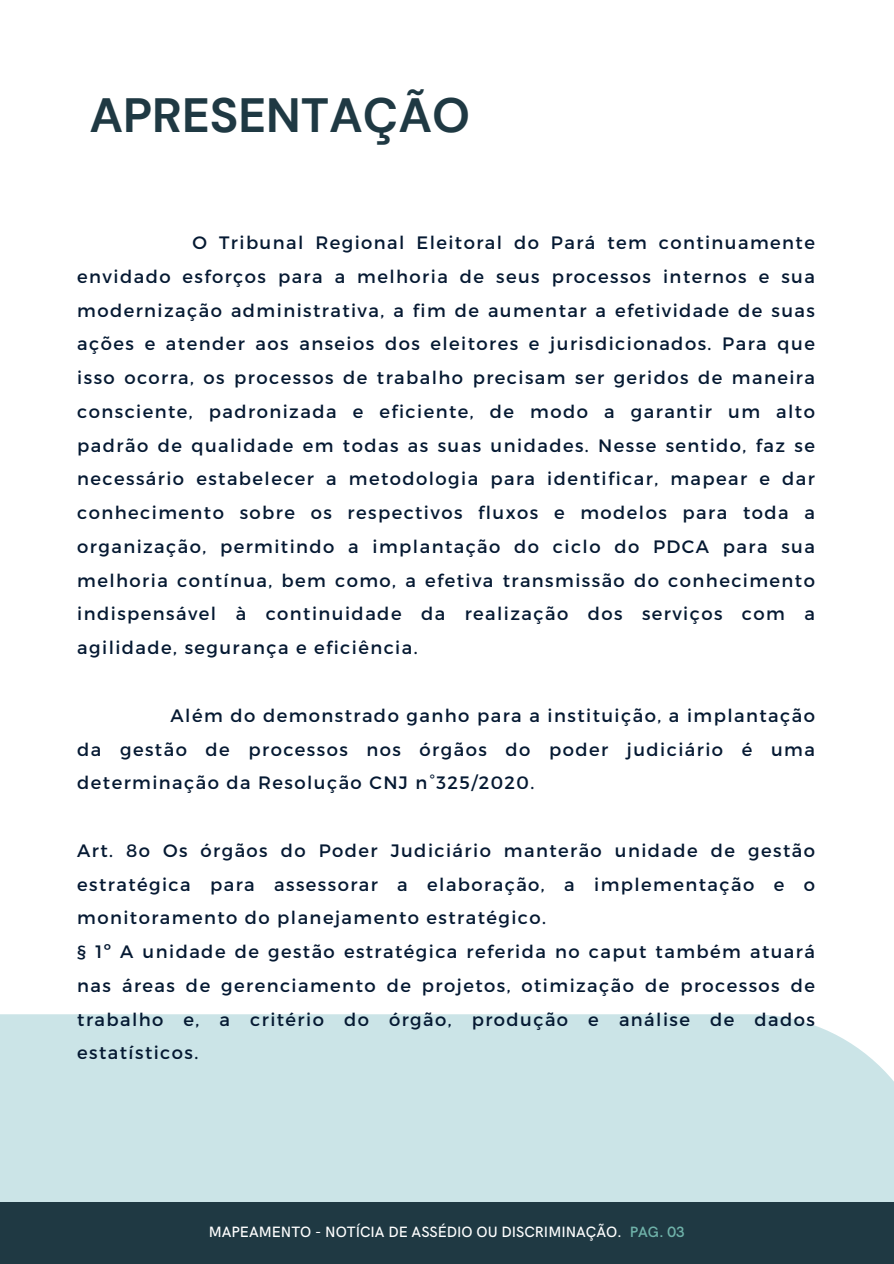
<style>
.page{position:relative;width:894px;height:1264px;background:#fff}
.page>*{position:absolute;margin:0;border:0;box-sizing:border-box;transform-origin:0 0}
.t1{font:700 48px "DM Sans";color:#1f3943}
.t2{font:18px/33.8px "Montserrat";letter-spacing:.08em;color:#051932;text-align:justify}
.t3{font:500 15px "HK Grotesk";color:#fff}
.t4{font:600 15px "HK Grotesk";color:#6fb2a9}
</style>
<div class="page">
<div style="left:0;top:1014px;width:893px;height:249px;background:#cbe4e7"></div>
<div style="left:0;top:1202px;width:893px;height:61px;background:#1f3943"></div>
<h2 class="t1" style="left:89px;top:85px;width:382px">APRESENTAÇÃO</h2>
<h2 class="t2" style="left:77px;top:225px;width:739px;text-indent:115px">O Tribunal Regional Eleitoral do Pará tem continuamente envidado esforços para a melhoria de seus processos internos e sua modernização administrativa, a fim de aumentar a efetividade de suas ações e atender aos anseios dos eleitores e jurisdicionados. Para que isso ocorra, os processos de trabalho precisam ser geridos de maneira consciente, padronizada e eficiente, de modo a garantir um alto padrão de qualidade em todas as suas unidades. Nesse sentido, faz se necessário estabelecer a metodologia para identificar, mapear e dar conhecimento sobre os respectivos fluxos e modelos para toda a organização, permitindo a implantação do ciclo do PDCA para sua melhoria contínua, bem como, a efetiva transmissão do conhecimento indispensável à continuidade da realização dos serviços com a agilidade, segurança e eficiência.</h2>
<p class="t2" style="left:77px;top:697px;width:739px;text-indent:93px">Além do demonstrado ganho para a instituição, a implantação da gestão de processos nos órgãos do poder judiciário é uma determinação da Resolução CNJ n°325/2020.</p>
<p class="t2" style="left:77px;top:832px;width:739px;text-align:left">Art. 8o Os órgãos do Poder Judiciário manterão unidade de gestão estratégica para assessorar a elaboração, a implementação e o monitoramento do planejamento estratégico.<br>§ 1º A unidade de gestão estratégica referida no caput também atuará nas áreas de gerenciamento de projetos, otimização de processos de trabalho e, a critério do órgão, produção e análise de dados estatísticos.</p>
<h1 class="t3" style="left:209px;top:1223px;width:414px">MAPEAMENTO - NOTÍCIA DE ASSÉDIO OU DISCRIMINAÇÃO.</h1>
<h2 class="t4" style="left:629px;top:1223px;width:57px">PAG. 03</h2>
</div>
